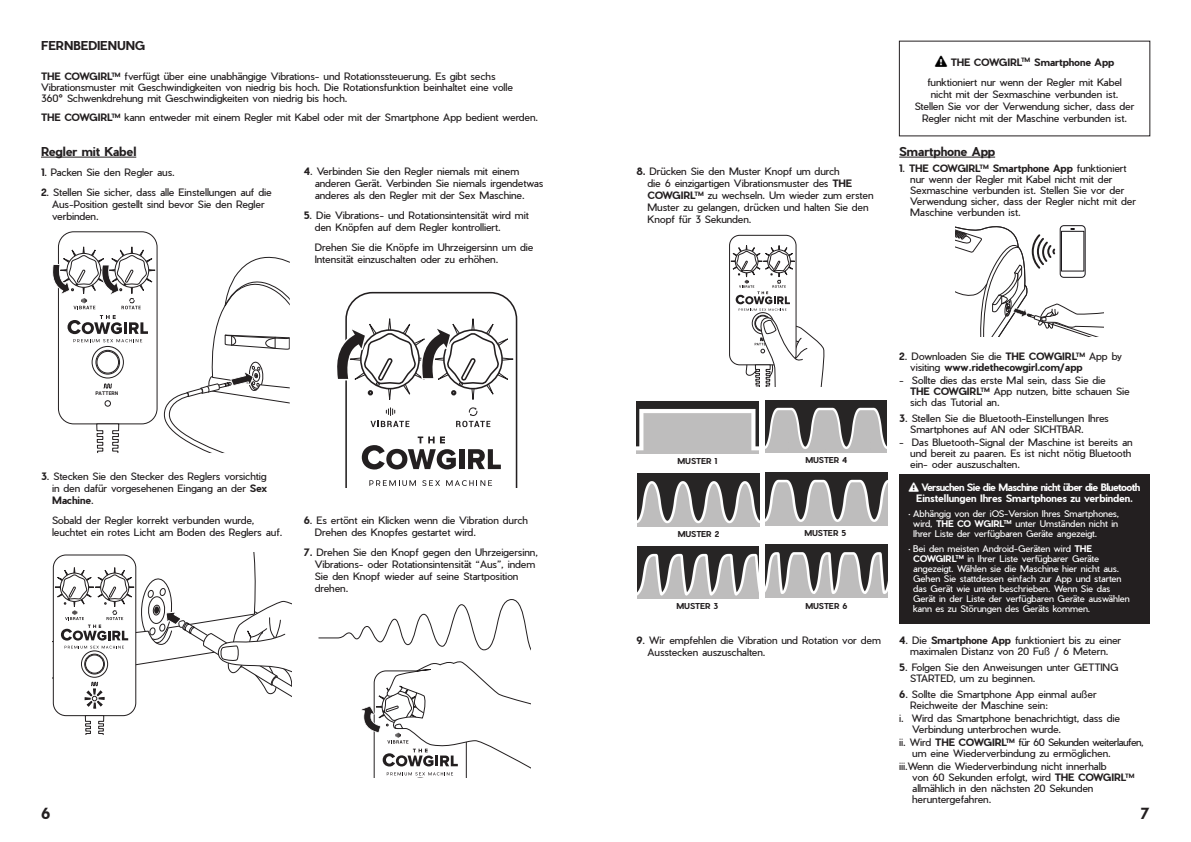
<style>
.page{position:relative;width:1191px;height:842px;background:#fff}
.page>*{position:absolute;margin:0;border:0;box-sizing:border-box;transform-origin:0 0}
.t1{font:700 15px "Pier Sans";color:#231f20}
.Body{font:700 12px "Pier Sans";color:#231f20}
.Subheader{font:700 12px "Pier Sans";color:#231f20}
.Body-2{font:10px/12px "Pier Sans";color:#231f20}
.Body-3{font:700 10px/11px "Pier Sans";color:#231f20}
.Body-4{font:700 10px/11px "Pier Sans";letter-spacing:-.055em;color:#fff;text-align:center}
.Body-5{font:9px/10px "Pier Sans";color:#fff}
.Subheader-2{font:700 8px "Pier Sans";color:#231f20}
.t2{font:700 5.1px "Roboto";color:#231f20}
.s1{font-weight:700}
.s2{color:#000}
.s3{font-weight:400}
.s4{font-family:"Montserrat"}
.s5{font-family:"Avenir";font-weight:500}
</style>
<div class="page">
<hr style="left:41px;top:157px;width:95px;height:1px;background:#231f20">
<svg style="left:52px;top:231px;width:238px;height:222px"></svg>
<svg style="left:337px;top:292px;width:181px;height:195px"></svg>
<svg style="left:361px;top:661px;width:170px;height:117px"></svg>
<svg style="left:319px;top:599px;width:212px;height:52px"></svg>
<svg style="left:52px;top:552px;width:240px;height:183px"></svg>
<hr style="left:899px;top:157px;width:96px;height:1px;background:#231f20">
<img style="left:637px;top:546px;width:121px;height:52px">
<img style="left:636px;top:401px;width:122px;height:53px">
<img style="left:637px;top:474px;width:122px;height:52px">
<img style="left:765px;top:473px;width:122px;height:52px">
<img style="left:765px;top:401px;width:121px;height:52px">
<img style="left:765px;top:545px;width:122px;height:52px">
<div style="left:899px;top:474px;width:251px;height:150px;background:#231f20"></div>
<svg style="left:729px;top:243px;width:96px;height:144px"></svg>
<svg style="left:955px;top:225px;width:148px;height:112px"></svg>
<p class="Subheader" style="left:41px;top:38px;width:106px">FERNBEDIENUNG</p>
<p class="Body-2" style="left:41px;top:71px;width:473px;line-height:11px"><span class="s1">THE COWGIRL</span><sup>TM</sup> fverfügt über eine unabhängige Vibrations- und Rotationssteuerung. Es gibt sechs<br>Vibrationsmuster mit Geschwindigkeiten von niedrig bis hoch. Die Rotationsfunktion beinhaltet eine volle<br>360° Schwenkdrehung mit Geschwindigkeiten von niedrig bis hoch.</p>
<p class="Body-2" style="left:41px;top:112px;width:499px"><span class="s1">THE COWGIRL</span><sup>TM</sup> kann entweder mit einem Regler mit Kabel oder mit der Smartphone App bedient werden.</p>
<p class="Body" style="left:41px;top:143px;width:97px">Regler mit Kabel</p>
<p class="Body-2" style="left:41px;top:166px;width:135px"><span class="s1">1</span>. Packen Sie den Regler aus.</p>
<p class="Body-2" style="left:52px;top:186px;width:221px;text-indent:-11px"><span class="s1">2</span>. Stellen Sie sicher, dass alle Einstellungen auf die<br>Aus-Position gestellt sind bevor Sie den Regler verbinden.</p>
<p class="Body-2" style="left:315px;top:166px;width:230px;text-indent:-11px"><span class="s1">4</span>. Verbinden Sie den Regler niemals mit einem anderen Gerät. Verbinden Sie niemals irgendetwas anderes als den Regler mit der Sex Maschine.</p>
<p class="Body-2" style="left:315px;top:210px;width:215px;text-indent:-11px"><span class="s1">5</span>. Die Vibrations- und Rotationsintensität wird mit den Knöpfen auf dem Regler kontrolliert.</p>
<p class="Body-2" style="left:315px;top:242px;width:220px">Drehen Sie die Knöpfe im Uhrzeigersinn um die<br>Intensität einzuschalten oder zu erhöhen.</p>
<p class="t2" style="left:95px;top:390px;width:24px">PATTERN</p>
<p class="Body-2" style="left:52px;top:470px;width:217px;text-align:justify;text-indent:-11px"><span class="s1">3</span>. Stecken Sie den Stecker des Reglers vorsichtig in den dafür vorgesehenen Eingang an der <span class="s1">Sex Machine</span>.</p>
<p class="Body-2" style="left:52px;top:514px;width:232px">Sobald der Regler korrekt verbunden wurde, leuchtet ein rotes Licht am Boden des Reglers auf.</p>
<p class="Body-2" style="left:315px;top:514px;width:215px;text-indent:-11px"><span class="s1">6</span>. Es ertönt ein Klicken wenn die Vibration durch<br>Drehen des Knopfes gestartet wird.</p>
<p class="Body-2" style="left:315px;top:546px;width:225px;text-indent:-11px"><span class="s1">7.</span> Drehen Sie den Knopf gegen den Uhrzeigersinn, Vibrations- oder Rotationsintensität “Aus”, indem Sie den Knopf wieder auf seine Startposition drehen.</p>
<p class="Body-2" style="left:647px;top:166px;width:227px;text-indent:-11px"><span class="s1">8.</span> Drücken Sie den Muster Knopf um durch<br>die 6 einzigartigen Vibrationsmuster des <span class="s1">THE COWGIRL</span><sup>TM</sup> zu wechseln. Um wieder zum ersten Muster zu gelangen, drücken und halten Sie den Knopf für 3 Sekunden.</p>
<p class="Body-3" style="left:935px;top:56px;width:181px"><span class="s2">❑</span> THE COWGIRL<sup>TM</sup> Smartphone App</p>
<p class="Body-2" style="left:914px;top:76px;width:221px;text-align:center">funktioniert nur wenn der Regler mit Kabel<br>nicht mit der Sexmaschine verbunden ist.<br>Stellen Sie vor der Verwendung sicher, dass der Regler nicht mit der Maschine verbunden ist.</p>
<p class="Body" style="left:899px;top:143px;width:97px">Smartphone App</p>
<p class="Body-2" style="left:910px;top:163px;width:227px;line-height:11px;text-indent:-11px"><span class="s1">1</span>. <span class="s1">THE COWGIRL</span><sup>TM</sup> <span class="s1">Smartphone App</span> funktioniert nur wenn der Regler mit Kabel nicht mit der Sexmaschine verbunden ist. Stellen Sie vor der Verwendung sicher, dass der Regler nicht mit der Maschine verbunden ist.</p>
<p class="Subheader-2" style="left:677px;top:456px;width:41px">MUSTER 1</p>
<p class="Subheader-2" style="left:805px;top:455px;width:43px">MUSTER 4</p>
<p class="Subheader-2" style="left:678px;top:528px;width:43px">MUSTER 2</p>
<p class="Subheader-2" style="left:804px;top:527px;width:43px">MUSTER 5</p>
<p class="Subheader-2" style="left:676px;top:600px;width:43px">MUSTER 3</p>
<p class="Subheader-2" style="left:805px;top:600px;width:43px">MUSTER 6</p>
<p class="Body-2" style="left:647px;top:634px;width:235px;text-indent:-11px"><span class="s1">9</span>. Wir empfehlen die Vibration und Rotation vor dem<br>Ausstecken auszuschalten.</p>
<p class="Body-3" style="left:910px;top:351px;width:213px;text-indent:-11px">2<span class="s3">. Downloaden Sie die</span> THE COWGIRL<sup>TM</sup> <span class="s3">App by visiting</span> www.ridethecowgirl.com/app</p>
<p class="Body-2" style="left:910px;top:375px;width:221px;line-height:11px;text-indent:-11px">- Sollte dies das erste Mal sein, dass Sie die<br><span class="s1">THE COWGIRL</span><sup>TM</sup> App nutzen, bitte schauen Sie sich das Tutorial an.</p>
<p class="Body-2" style="left:910px;top:413px;width:200px;line-height:11px;text-indent:-11px"><span class="s1">3</span>. Stellen Sie die Bluetooth-Einstellungen Ihres<br>Smartphones auf AN oder SICHTBAR.</p>
<p class="Body-2" style="left:910px;top:437px;width:224px;line-height:11px;text-indent:-11px">- Das Bluetooth-Signal der Maschine ist bereits an und bereit zu paaren. Es ist nicht nötig Bluetooth ein- oder auszuschalten.</p>
<p class="Body-4" style="left:909px;top:482px;width:233px">❑ Versuchen Sie die Maschine nicht über die Bluetooth<br>Einstellungen Ihres Smartphones zu verbinden.</p>
<p class="Body-5" style="left:913px;top:509px;width:207px;text-indent:-5px"><span class="s4">•</span> Abhängig von der iOS-Version Ihres Smartphones, wird, <span class="s1">THE CO WGIRL</span><sup>TM</sup> unter Umständen nicht in<br>Ihrer Liste der verfügbaren Geräte angezeigt.</p>
<p class="Body-5" style="left:913px;top:544px;width:218px;text-indent:-5px"><span class="s4">•</span> Bei den meisten Android-Geräten wird <span class="s1">THE COWGIRL</span><sup>TM</sup> in Ihrer Liste verfügbarer Geräte angezeigt. Wählen sie die Maschine hier nicht aus.<br>Gehen Sie stattdessen einfach zur App und starten das Gerät wie unten beschrieben. Wenn Sie das Gerät in der Liste der verfügbaren Geräte auswählen kann es zu Störungen des Geräts kommen.</p>
<p class="Body-2" style="left:899px;top:635px;width:223px;line-height:11px;text-align:center"><span class="s1">4</span>. Die <span class="s1">Smartphone App</span> funktioniert bis zu einer maximalen Distanz von 20 Fu<span class="s5">ß</span> / 6 Metern.</p>
<p class="Body-2" style="left:910px;top:662px;width:209px;line-height:11px;text-indent:-11px"><span class="s1">5</span>. Folgen Sie den Anweisungen unter GETTING<br>STARTED, um zu beginnen.</p>
<p class="Body-2" style="left:910px;top:689px;width:188px;line-height:11px;text-indent:-11px"><span class="s1">6</span>. Sollte die Smartphone App einmal au<span class="s5">ß</span>er<br>Reichweite der Maschine sein:</p>
<p class="Body-2" style="left:912px;top:713px;width:209px;line-height:11px;text-indent:-13px">i. Wird das Smartphone benachrichtigt, dass die<br>Verbindung unterbrochen wurde.</p>
<p class="Body-2" style="left:912px;top:737px;width:233px;line-height:11px;text-indent:-13px">ii. Wird <span class="s1">THE COWGIRL</span><sup>TM</sup> für 60 Sekunden weiterlaufen, um eine Wiederverbindung zu ermöglichen.</p>
<p class="Body-2" style="left:912px;top:761px;width:224px;line-height:11px;text-indent:-13px">iii.Wenn die Wiederverbindung nicht innerhalb<br>von 60 Sekunden erfolgt, wird <span class="s1">THE COWGIRL</span><sup>TM </sup>allmählich in den nächsten 20 Sekunden heruntergefahren.</p>
<h1 class="t1" style="left:41px;top:803px;width:11px">6</h1>
<h1 class="t1" style="left:1140px;top:803px;width:11px">7</h1>
</div>
